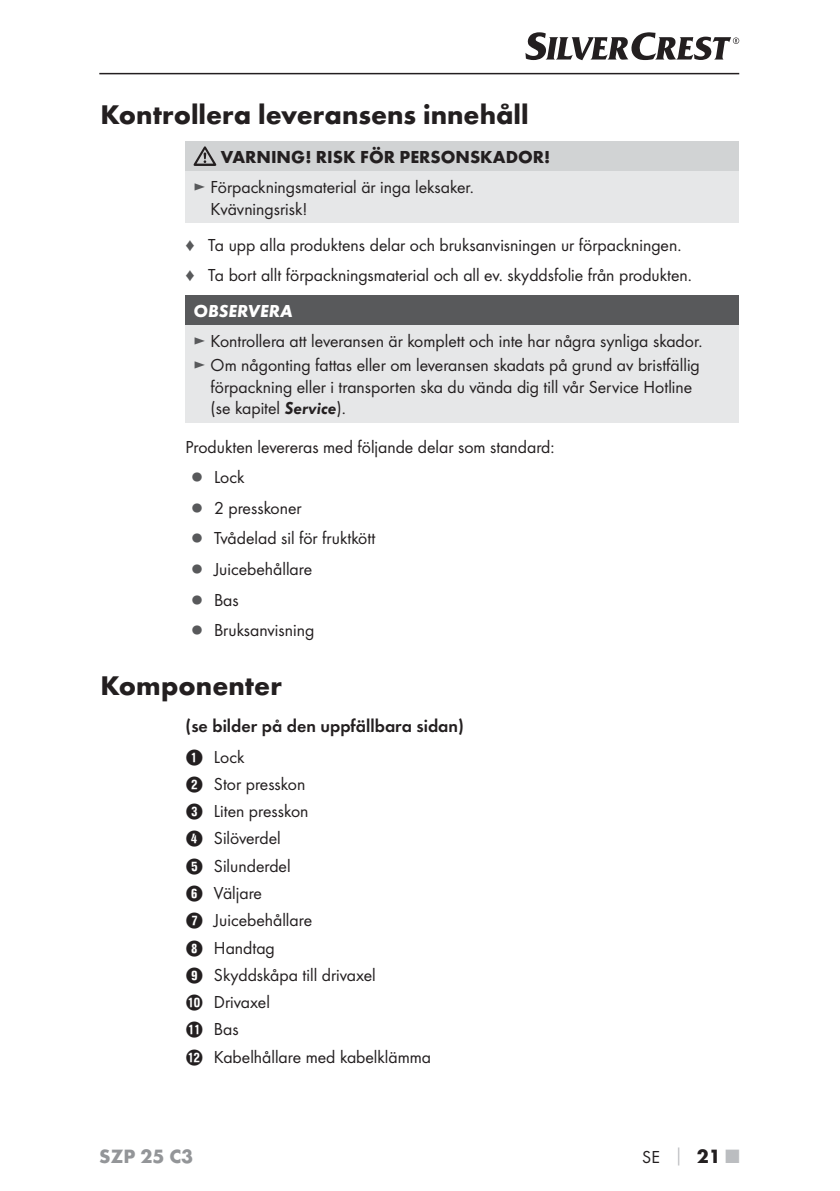
<style>
.page{position:relative;width:840px;height:1191px;background:#fff}
.page>*{position:absolute;margin:0;border:0;box-sizing:border-box;transform-origin:0 0}
.t1{font:700 28px "Futura";color:#231f20}
.t2{font:700 20px "Futura";color:#939598}
.t3{font:18px/27.2px "Futura Boo";color:#231f20}
.t4{font:18px "Futura Dem";color:#231f20}
.t5{font:700 18px "Futura";color:#231f20}
.t6{font:italic 700 18px "Futura";color:#fff}
.s1{color:#58595b}
.s2{font-family:"Futura Dem Obl"}
.s3{font-family:"Hako PI Nummern"}
.s4{font-family:"Futura";font-weight:700;color:#bbbdc0}
.s5{font-family:"Futura";font-weight:700;font-size:20px}
.s6{font-family:"Futura";font-weight:700;font-size:20px;color:#bbbdc0}
</style>
<div class="page">
<hr style="left:99px;top:73px;width:639px;height:1px;background:#231f20">
<svg style="left:525px;top:32px;width:213px;height:28px"></svg>
<div style="left:185px;top:141px;width:553px;height:30px;background:#d1d3d4"></div>
<div style="left:185px;top:171px;width:553px;height:52px;background:#e6e7e8"></div>
<svg style="left:193px;top:146px;width:23px;height:20px"></svg>
<div style="left:185px;top:295px;width:553px;height:30px;background:#58595b"></div>
<div style="left:185px;top:325px;width:553px;height:97px;background:#e6e7e8"></div>
<h1 class="t1" style="left:100px;top:104px;width:429px">Kontrollera leveransens innehåll</h1>
<p class="t5" style="left:221px;top:150px;width:331px">VARNING! RISK FÖR PERSONSKADOR!</p>
<p class="t3" style="left:210px;top:177px;width:265px;line-height:21.6px;text-indent:-17px"><span class="s1">►</span> Förpackningsmaterial är inga leksaker.<br>Kvävningsrisk!</p>
<p class="t3" style="left:208px;top:231px;width:485px;line-height:30px">Ta upp alla produktens delar och bruksanvisningen ur förpackningen.<br>Ta bort allt förpackningsmaterial och all ev. skyddsfolie från produkten.</p>
<p class="t6" style="left:193px;top:305px;width:100px">OBSERVERA</p>
<p class="t3" style="left:193px;top:329px;width:510px;line-height:24.4px"><span class="s1">►</span> Kontrollera att leveransen är komplett och inte har några synliga skador. <span class="s1">►</span> Om någonting fattas eller om leveransen skadats på grund av bristfällig</p>
<p class="t3" style="left:210px;top:377px;width:483px;line-height:21.6px">förpackning eller i transporten ska du vända dig till vår Service Hotline (se kapitel <span class="s2">Service</span>).</p>
<p class="t3" style="left:191px;top:432px;width:364px;line-height:30.6px;text-indent:-6px">Produkten levereras med följande delar som standard: <span class="s1">▯</span> Lock<br><span class="s1">▯</span> 2 presskoner<br><span class="s1">▯</span> Tvådelad sil för fruktkött<br><span class="s1">▯</span> Juicebehållare<br><span class="s1">▯</span> Bas<br><span class="s1">▯</span> Bruksanvisning</p>
<h1 class="t1" style="left:100px;top:675px;width:183px">Komponenter</h1>
<p class="t4" style="left:185px;top:718px;width:279px">(se bilder på den uppfällbara sidan)</p>
<p class="t3" style="left:185px;top:744px;width:247px"><span class="s3">1</span> Lock<br><span class="s3">2</span> Stor presskon<br><span class="s3">3</span> Liten presskon<br><span class="s3">4</span> Silöverdel<br><span class="s3">5</span> Silunderdel<br><span class="s3">6</span> Väljare<br><span class="s3">7</span> Juicebehållare<br><span class="s3">8</span> Handtag<br><span class="s3">9</span> Skyddskåpa till drivaxel<br><span class="s3">0</span> Drivaxel<br><span class="s3">q</span> Bas<br><span class="s3">w</span> Kabelhållare med kabelklämma</p>
<p class="t2" style="left:99px;top:1148px;width:95px">SZP 25 C3</p>
<p class="t3" style="left:642px;top:1144px;width:98px">SE <span class="s4">│</span> <span class="s5">21</span> <span class="s6">■</span></p>
</div>
